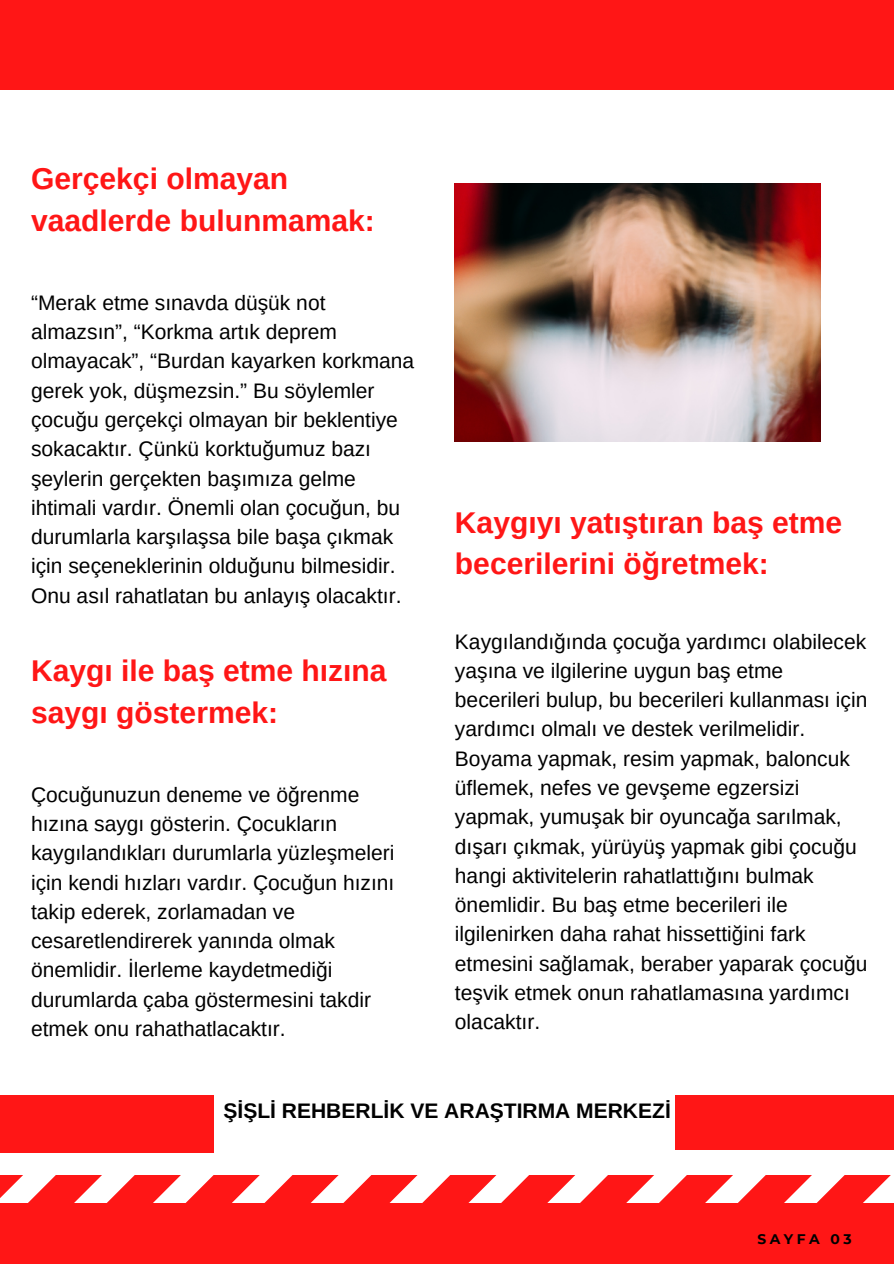
<style>
.page{position:relative;width:894px;height:1264px;background:#fff}
.page>*{position:absolute;margin:0;border:0;box-sizing:border-box;transform-origin:0 0}
.t1{font:700 30px/41.7px "Arimo";color:#ff1616}
.t2{font:21px/29.2px "Arimo";color:#000}
.t3{font:700 21px "Arimo";color:#000}
.t4{font:700 13.95px "Montserrat";letter-spacing:.25em;color:#000}
</style>
<div class="page">
<div style="left:0;top:1203px;width:893px;height:60px;background:#ff1616"></div>
<svg style="left:0;top:1175px;width:891px;height:28px"></svg>
<div style="left:0;top:0;width:893px;height:89px;background:#ff1616"></div>
<div style="left:0;top:1095px;width:213px;height:57px;background:#ff1616"></div>
<div style="left:675px;top:1095px;width:218px;height:54px;background:#ff1616"></div>
<img style="left:455px;top:183px;width:364px;height:258px">
<h1 class="t1" style="left:31px;top:159px;width:345px">Gerçekçi olmayan vaadlerde bulunmamak:</h1>
<p class="t2" style="left:31px;top:288px;width:384px">“Merak etme sınavda düşük not almazsın”, “Korkma artık deprem olmayacak”, “Burdan kayarken korkmana gerek yok, düşmezsin.” Bu söylemler çocuğu gerçekçi olmayan bir beklentiye sokacaktır. Çünkü korktuğumuz bazı şeylerin gerçekten başımıza gelme ihtimali vardır. Önemli olan çocuğun, bu durumlarla karşılaşsa bile başa çıkmak için seçeneklerinin olduğunu bilmesidir.<br>Onu asıl rahatlatan bu anlayış olacaktır.</p>
<h1 class="t1" style="left:31px;top:650px;width:357px">Kaygı ile baş etme hızına saygı göstermek:</h1>
<p class="t2" style="left:31px;top:780px;width:365px">Çocuğunuzun deneme ve öğrenme hızına saygı gösterin. Çocukların kaygılandıkları durumlarla yüzleşmeleri için kendi hızları vardır. Çocuğun hızını takip ederek, zorlamadan ve cesaretlendirerek yanında olmak önemlidir. İlerleme kaydetmediği durumlarda çaba göstermesini takdir etmek onu rahathatlacaktır.</p>
<h1 class="t1" style="left:455px;top:502px;width:389px">Kaygıyı yatıştıran baş etme becerilerini öğretmek:</h1>
<p class="t2" style="left:455px;top:627px;width:414px">Kaygılandığında çocuğa yardımcı olabilecek yaşına ve ilgilerine uygun baş etme becerileri bulup, bu becerileri kullanması için yardımcı olmalı ve destek verilmelidir.<br>Boyama yapmak, resim yapmak, baloncuk üflemek, nefes ve gevşeme egzersizi yapmak, yumuşak bir oyuncağa sarılmak, dışarı çıkmak, yürüyüş yapmak gibi çocuğu hangi aktivitelerin rahatlattığını bulmak önemlidir. Bu baş etme becerileri ile ilgilenirken daha rahat hissettiğini fark etmesini sağlamak, beraber yaparak çocuğu teşvik etmek onun rahatlamasına yardımcı olacaktır.</p>
<p class="t3" style="left:223px;top:1096px;width:448px">ŞİŞLİ REHBERLİK VE ARAŞTIRMA MERKEZİ</p>
<p class="t4" style="left:757px;top:1228px;width:96px">SAYFA 03</p>
</div>
